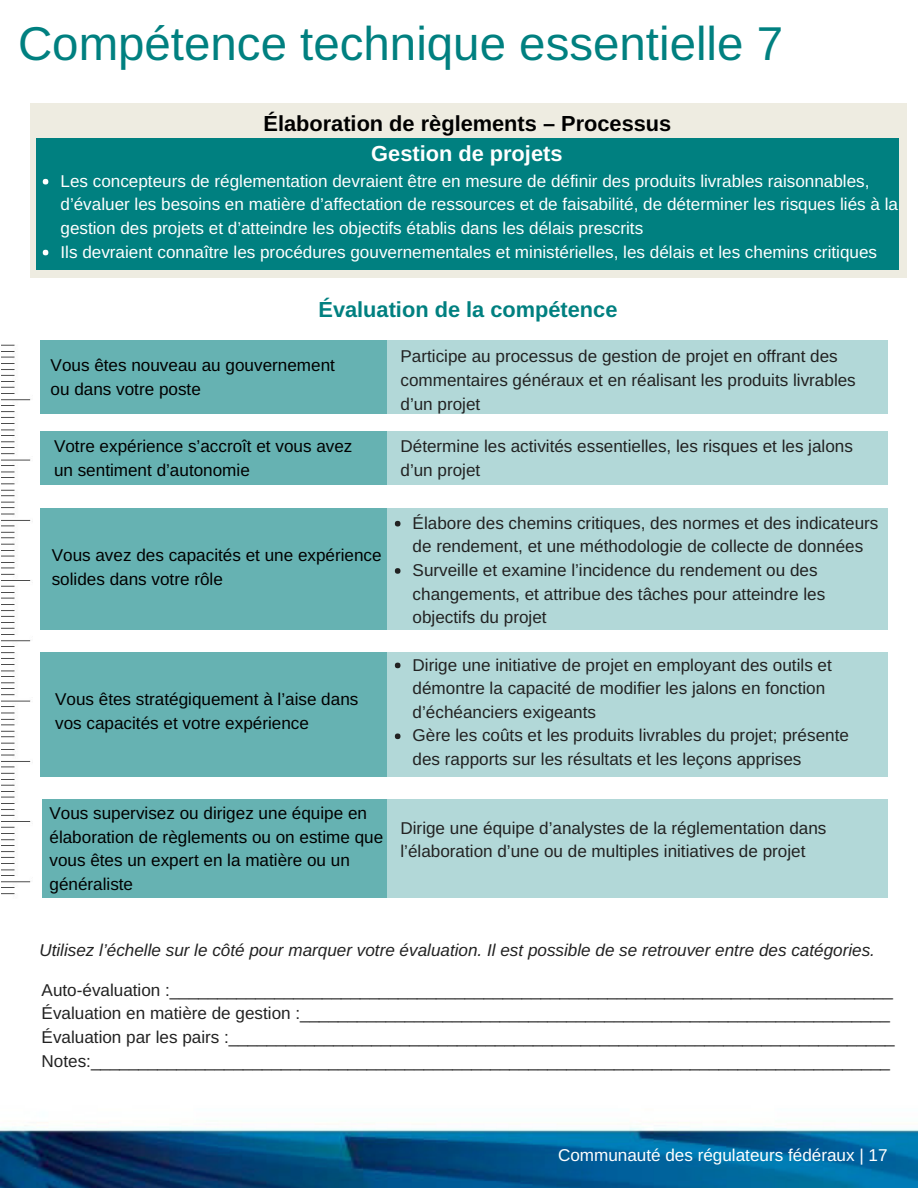
<style>
.page{position:relative;width:918px;height:1188px;background:#fff}
.page>*{position:absolute;margin:0;border:0;box-sizing:border-box;transform-origin:0 0}
.t1{font:47.4px "Arimo";color:#008080}
.t2{font:700 21.75px "Arimo";color:#000}
.t3{font:700 21.75px "Arimo";color:#008080}
.t4{font:700 21.75px "Arimo";color:#fff}
.t5{font:17.1px/23.7px "Arimo";color:#222}
.t6{font:17.1px/23.7px "Arimo";color:#fff}
.t7{font:17.1px/23.7px "Arimo";color:#000}
.t8{font:italic 17.1px "Arimo";color:#222}
</style>
<div class="page">
<img style="left:0;top:103px;width:918px;height:1085px">
<div style="left:41px;top:431px;width:358px;height:54px;background:#66b2b2"></div>
<div style="left:41px;top:341px;width:358px;height:73px;background:#66b2b2"></div>
<div style="left:42px;top:799px;width:358px;height:99px;background:#66b2b2"></div>
<div style="left:41px;top:652px;width:358px;height:125px;background:#66b2b2"></div>
<div style="left:41px;top:508px;width:358px;height:122px;background:#66b2b2"></div>
<div style="left:387px;top:508px;width:501px;height:122px;background:#b2d8d8"></div>
<div style="left:387px;top:652px;width:501px;height:125px;background:#b2d8d8"></div>
<div style="left:387px;top:341px;width:501px;height:73px;background:#b2d8d8"></div>
<div style="left:387px;top:431px;width:501px;height:54px;background:#b2d8d8"></div>
<div style="left:387px;top:799px;width:501px;height:99px;background:#b2d8d8"></div>
<svg style="left:395px;top:521px;width:5px;height:5px"></svg>
<svg style="left:395px;top:568px;width:5px;height:6px"></svg>
<svg style="left:395px;top:663px;width:5px;height:5px"></svg>
<svg style="left:395px;top:734px;width:5px;height:5px"></svg>
<img style="left:2px;top:343px;width:30px;height:555px">
<div style="left:30px;top:104px;width:877px;height:174px;background:#eeece1"></div>
<div style="left:36px;top:138px;width:863px;height:132px;background:#008080"></div>
<svg style="left:43px;top:179px;width:5px;height:5px"></svg>
<svg style="left:43px;top:250px;width:5px;height:5px"></svg>
<h1 class="t1" style="left:18px;top:17px;width:767px">Compétence technique essentielle 7</h1>
<p class="t2" style="left:263px;top:111px;width:409px">Élaboration de règlements – Processus</p>
<p class="t4" style="left:371px;top:141px;width:193px">Gestion de projets</p>
<p class="t6" style="left:61px;top:169px;width:839px">Les concepteurs de réglementation devraient être en mesure de définir des produits livrables raisonnables, d’évaluer les besoins en matière d’affectation de ressources et de faisabilité, de déterminer les risques liés à la gestion des projets et d’atteindre les objectifs établis dans les délais prescrits<br>Ils devraient connaître les procédures gouvernementales et ministérielles, les délais et les chemins critiques</p>
<p class="t3" style="left:319px;top:298px;width:300px">Évaluation de la compétence</p>
<p class="t7" style="left:51px;top:353px;width:286px">Vous êtes nouveau au gouvernement ou dans votre poste</p>
<p class="t5" style="left:400px;top:344px;width:457px">Participe au processus de gestion de projet en offrant des commentaires généraux et en réalisant les produits livrables d’un projet</p>
<p class="t5" style="left:400px;top:434px;width:454px">Détermine les activités essentielles, les risques et les jalons d’un projet</p>
<p class="t5" style="left:413px;top:511px;width:467px">Élabore des chemins critiques, des normes et des indicateurs de rendement, et une méthodologie de collecte de données Surveille et examine l’incidence du rendement ou des changements, et attribue des tâches pour atteindre les objectifs du projet</p>
<p class="t5" style="left:413px;top:653px;width:438px">Dirige une initiative de projet en employant des outils et démontre la capacité de modifier les jalons en fonction d’échéanciers exigeants<br>Gère les coûts et les produits livrables du projet; présente des rapports sur les résultats et les leçons apprises</p>
<p class="t7" style="left:54px;top:434px;width:300px">Votre expérience s’accroît et vous avez un sentiment d’autonomie</p>
<p class="t7" style="left:52px;top:544px;width:331px">Vous avez des capacités et une expérience solides dans votre rôle</p>
<p class="t7" style="left:55px;top:688px;width:305px">Vous êtes stratégiquement à l’aise dans vos capacités et votre expérience</p>
<p class="t7" style="left:50px;top:801px;width:335px">Vous supervisez ou dirigez une équipe en élaboration de règlements ou on estime que vous êtes un expert en la matière ou un généraliste</p>
<p class="t5" style="left:400px;top:816px;width:427px">Dirige une équipe d’analystes de la réglementation dans l’élaboration d’une ou de multiples initiatives de projet</p>
<p class="t8" style="left:39px;top:941px;width:837px">Utilisez l’échelle sur le côté pour marquer votre évaluation. Il est possible de se retrouver entre des catégories.</p>
<p class="t5" style="left:42px;top:978px;width:855px">Auto-évaluation :____________________________________________________________________________ Évaluation en matière de gestion :______________________________________________________________ Évaluation par les pairs :______________________________________________________________________ Notes:____________________________________________________________________________________</p>
<p class="t6" style="left:558px;top:1143px;width:331px">Communauté des régulateurs fédéraux | 17</p>
</div>
